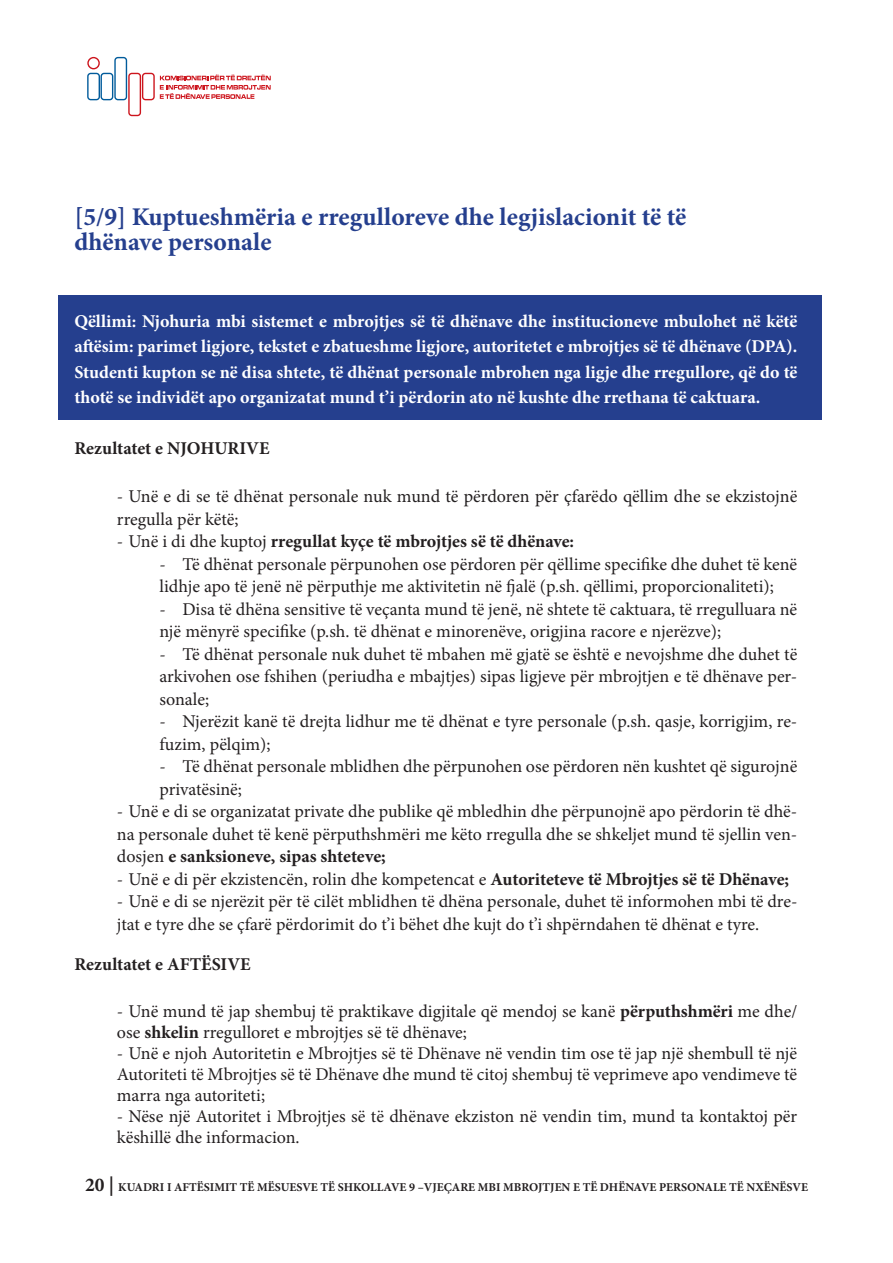
<style>
.page{position:relative;width:893px;height:1263px;background:#fff}
.page>*{position:absolute;margin:0;border:0;box-sizing:border-box;transform-origin:0 0}
.t1{font:700 25.5px/25.5px "Minion Pro";color:#253f8e}
.t2{font:18px/22.5px "Minion Pro";color:#231f20}
.t3{font:700 18px/25.5px "Minion Pro";color:#fff;text-align:justify}
.t4{font:700 18px "Minion Pro";color:#231f20}
.t5{font:700 12px "Minion Pro";color:#231f20}
.s1{font-weight:400}
.s2{font-weight:700}
.s3{font-size:19.5px}
</style>
<div class="page">
<svg style="left:87px;top:56px;width:184px;height:61px"></svg>
<div style="left:58px;top:295px;width:764px;height:125px;background:#253f8e"></div>
<h1 class="t1" style="left:74px;top:204px;width:613px">[5/9] Kuptueshmëria e rregulloreve dhe legjislacionit të të dhënave personale</h1>
<p class="t3" style="left:74px;top:308px;width:724px">Qëllimi: Njohuria mbi sistemet e mbrojtjes së të dhënave dhe institucioneve mbulohet në këtë aftësim: parimet ligjore, tekstet e zbatueshme ligjore, autoritetet e mbrojtjes së të dhënave (DPA).<br>Studenti kupton se në disa shtete, të dhënat personale mbrohen nga ligje dhe rregullore, që do të thotë se individët apo organizatat mund t’i përdorin ato në kushte dhe rrethana të caktuara.</p>
<p class="t4" style="left:74px;top:436px;width:197px">Rezultatet e NJOHURIVE</p>
<p class="t2" style="left:117px;top:485px;width:682px">- Unë e di se të dhënat personale nuk mund të përdoren për çfarëdo qëllim dhe se ekzistojnë rregulla për këtë;</p>
<p class="t4" style="left:117px;top:529px;width:459px"><span class="s1">- Unë i di dhe kuptoj</span> rregullat kyçe të mbrojtjes së të dhënave:</p>
<p class="t2" style="left:159px;top:553px;width:639px">- Të dhënat personale përpunohen ose përdoren për qëllime specifike dhe duhet të kenë lidhje apo të jenë në përputhje me aktivitetin në fjalë (p.sh. qëllimi, proporcionaliteti);</p>
<p class="t2" style="left:159px;top:598px;width:639px">- Disa të dhëna sensitive të veçanta mund të jenë, në shtete të caktuara, të rregulluara në një mënyrë specifike (p.sh. të dhënat e minorenëve, origjina racore e njerëzve);</p>
<p class="t2" style="left:159px;top:643px;width:639px;text-align:justify">- Të dhënat personale nuk duhet të mbahen më gjatë se është e nevojshme dhe duhet të arkivohen ose fshihen (periudha e mbajtjes) sipas ligjeve për mbrojtjen e të dhënave per&shy;sonale;</p>
<p class="t2" style="left:159px;top:710px;width:639px">- Njerëzit kanë të drejta lidhur me të dhënat e tyre personale (p.sh. qasje, korrigjim, re&shy;fuzim, pëlqim);</p>
<p class="t2" style="left:159px;top:755px;width:639px">- Të dhënat personale mblidhen dhe përpunohen ose përdoren nën kushtet që sigurojnë privatësinë;</p>
<p class="t2" style="left:117px;top:800px;width:682px;text-align:justify">- Unë e di se organizatat private dhe publike që mbledhin dhe përpunojnë apo përdorin të dhë&shy;na personale duhet të kenë përputhshmëri me këto rregulla dhe se shkeljet mund të sjellin ven&shy;dosjen <span class="s2">e sanksioneve, sipas shteteve;</span></p>
<p class="t2" style="left:117px;top:868px;width:674px">- Unë e di për ekzistencën, rolin dhe kompetencat e <span class="s2">Autoriteteve të Mbrojtjes së të Dhënave;</span></p>
<p class="t2" style="left:117px;top:890px;width:682px">- Unë e di se njerëzit për të cilët mblidhen të dhëna personale, duhet të informohen mbi të dre&shy;jtat e tyre dhe se çfarë përdorimit do t’i bëhet dhe kujt do t’i shpërndahen të dhënat e tyre.</p>
<p class="t4" style="left:74px;top:952px;width:178px">Rezultatet e AFTËSIVE</p>
<p class="t2" style="left:117px;top:1001px;width:682px;line-height:21px">- Unë mund të jap shembuj të praktikave digjitale që mendoj se kanë <span class="s2">përputhshmëri</span> me dhe/ ose <span class="s2">shkelin</span> rregulloret e mbrojtjes së të dhënave;</p>
<p class="t2" style="left:117px;top:1043px;width:682px;line-height:21px;text-align:justify">- Unë e njoh Autoritetin e Mbrojtjes së të Dhënave në vendin tim ose të jap një shembull të një Autoriteti të Mbrojtjes së të Dhënave dhe mund të citoj shembuj të veprimeve apo vendimeve të marra nga autoriteti;</p>
<p class="t2" style="left:117px;top:1106px;width:682px;line-height:21px">- Nëse një Autoritet i Mbrojtjes së të dhënave ekziston në vendin tim, mund ta kontaktoj për këshillë dhe informacion.</p>
<p class="t5" style="left:85px;top:1178px;width:724px"><span class="s3">20 |</span> KUADRI I AFTËSIMIT TË MËSUESVE TË SHKOLLAVE 9 –VJEÇARE MBI MBROJTJEN E TË DHËNAVE PERSONALE TË NXËNËSVE</p>
</div>
